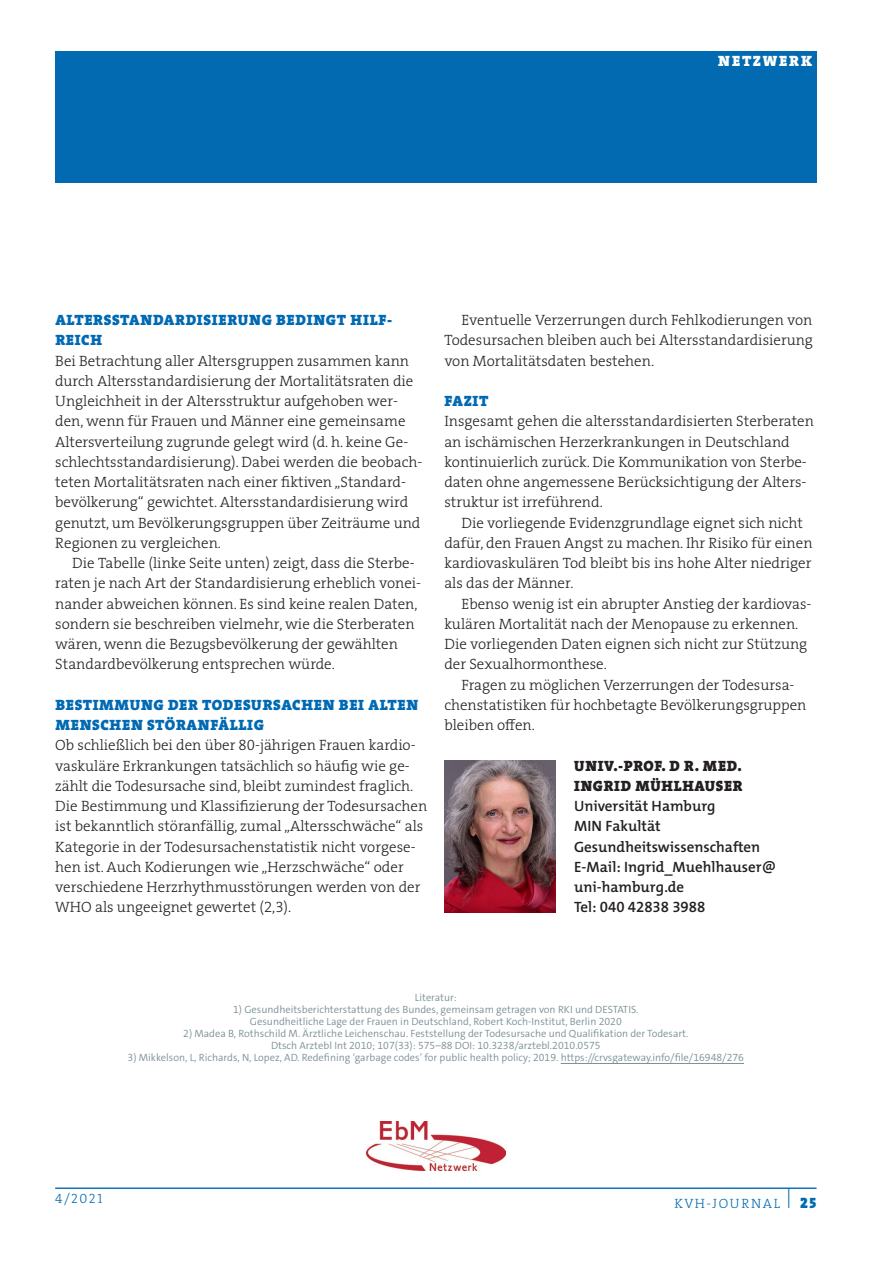
<style>
.page{position:relative;width:893px;height:1263px;background:#fff}
.page>*{position:absolute;margin:0;border:0;box-sizing:border-box;transform-origin:0 0}
.t1{font:15px/20.2px "The Serif HP3 Lig";color:#231f20}
.t2{font:600 15px/20.2px "The Mix Os F";color:#231f20}
.t3{font:15px/20.2px "The Serif HP9 Blk";letter-spacing:.045em;color:#0069b3}
.t4{font:15px/20.2px "The Serif HP9 Blk";letter-spacing:.045em;color:#231f20}
.t5{font:15px "The Serif HP9 Blk";letter-spacing:.125em;color:#fff}
.t6{font:13.5px "The Serif HP3 Lig";letter-spacing:.125em;color:#016ab1}
.t7{font:300 10.5px/12px "The Sans C4 s";color:#7b9097;text-align:center}
.s1{font-family:"The Serif HP9 Blk";font-size:15px}
</style>
<div class="page">
<hr style="left:55px;top:1188px;width:761px;height:1px;background:#016ab1">
<img style="left:444px;top:761px;width:111px;height:151px">
<img style="left:367px;top:1121px;width:138px;height:49px">
<hr style="left:561px;top:1063px;width:183px;height:1px;background:#7b9097">
<div style="left:55px;top:51px;width:761px;height:132px;background:#016ab1"></div>
<p class="t5" style="left:718px;top:51px;width:95px">NETZWERK</p>
<p class="t3" style="left:55px;top:310px;width:338px">ALTERSSTANDARDISIERUNG BEDINGT HILF-<br>REICH</p>
<p class="t1" style="left:55px;top:350px;width:369px">Bei Betrachtung aller Altersgruppen zusammen kann durch Altersstandardisierung der Mortalitätsraten die Ungleichheit in der Altersstruktur aufgehoben wer&shy;den, wenn für Frauen und Männer eine gemeinsame Altersverteilung zugrunde gelegt wird (d. h. keine Ge&shy;schlechtsstandardisierung). Dabei werden die beobach&shy;teten Mortalitätsraten nach einer fiktiven „Standard&shy;bevölkerung“ gewichtet. Altersstandardisierung wird genutzt, um Bevölkerungsgruppen über Zeiträume und Regionen zu vergleichen.</p>
<p class="t1" style="left:55px;top:553px;width:367px;text-indent:17px">Die Tabelle (linke Seite unten) zeigt, dass die Sterbe&shy;raten je nach Art der Standardisierung erheblich vonei&shy;nander abweichen können. Es sind keine realen Daten, sondern sie beschreiben vielmehr, wie die Sterberaten wären, wenn die Bezugsbevölkerung der gewählten Standardbevölkerung entsprechen würde.</p>
<p class="t3" style="left:55px;top:694px;width:364px">BESTIMMUNG DER TODESURSACHEN BEI ALTEN<br>MENSCHEN STÖRANFÄLLIG</p>
<p class="t1" style="left:55px;top:735px;width:373px">Ob schließlich bei den über 80-jährigen Frauen kardio&shy;vaskuläre Erkrankungen tatsächlich so häufig wie ge&shy;zählt die Todesursache sind, bleibt zumindest fraglich.<br>Die Bestimmung und Klassifizierung der Todesursachen ist bekanntlich störanfällig, zumal „Altersschwäche“ als Kategorie in der Todesursachenstatistik nicht vorgese&shy;hen ist. Auch Kodierungen wie „Herzschwäche“ oder verschiedene Herzrhythmusstörungen werden von der WHO als ungeeignet gewertet (2,3).</p>
<p class="t1" style="left:444px;top:310px;width:370px;text-align:justify;text-indent:17px">Eventuelle Verzerrungen durch Fehlkodierungen von Todesursachen bleiben auch bei Altersstandardisierung von Mortalitätsdaten bestehen.</p>
<p class="t3" style="left:444px;top:391px;width:45px">FAZIT</p>
<p class="t1" style="left:444px;top:411px;width:371px">Insgesamt gehen die altersstandardisierten Sterberaten an ischämischen Herzerkrankungen in Deutschland kontinuierlich zurück. Die Kommunikation von Sterbe&shy;daten ohne angemessene Berücksichtigung der Alters&shy;struktur ist irreführend.</p>
<p class="t1" style="left:444px;top:512px;width:370px;text-indent:17px">Die vorliegende Evidenzgrundlage eignet sich nicht dafür, den Frauen Angst zu machen. Ihr Risiko für einen kardiovaskulären Tod bleibt bis ins hohe Alter niedriger als das der Männer.</p>
<p class="t1" style="left:444px;top:593px;width:369px;text-indent:17px">Ebenso wenig ist ein abrupter Anstieg der kardiovas&shy;kulären Mortalität nach der Menopause zu erkennen.<br>Die vorliegenden Daten eignen sich nicht zur Stützung der Sexualhormonthese.</p>
<p class="t1" style="left:444px;top:674px;width:364px;text-indent:17px">Fragen zu möglichen Verzerrungen der Todesursa&shy;chenstatistiken für hochbetagte Bevölkerungsgruppen bleiben offen.</p>
<p class="t4" style="left:574px;top:755px;width:170px">UNIV.-PROF. D R. MED.<br>INGRID MÜHLHAUSER</p>
<p class="t2" style="left:574px;top:796px;width:204px">Universität Hamburg<br>MIN Fakultät<br>Gesundheitswissenschaften<br>E-Mail: Ingrid_Muehlhauser@ uni-hamburg.de<br>Tel: 040 42838 3988</p>
<p class="t7" style="left:415px;top:992px;width:43px">Literatur:</p>
<p class="t7" style="left:233px;top:1004px;width:407px">1) Gesundheitsberichterstattung des Bundes, gemeinsam getragen von RKI und DESTATIS.<br>Gesundheitliche Lage der Frauen in Deutschland, Robert Koch-Institut, Berlin 2020</p>
<p class="t7" style="left:183px;top:1028px;width:507px">2) Madea B, Rothschild M. Ärztliche Leichenschau. Feststellung der Todesursache und Qualifikation der Todesart.<br>Dtsch Arztebl Int 2010; 107(33): 575–88 DOI: 10.3238/arztebl.2010.0575</p>
<p class="t7" style="left:128px;top:1052px;width:618px">3) Mikkelson, L, Richards, N, Lopez, AD. Redefining ‘garbage codes’ for public health policy; 2019. https://crvsgateway.info/file/16948/276</p>
<p class="t6" style="left:55px;top:1190px;width:49px">4/2021</p>
<p class="t6" style="left:674px;top:1194px;width:143px">KVH-JOURNAL <sup>|</sup> <span class="s1">25</span></p>
</div>
